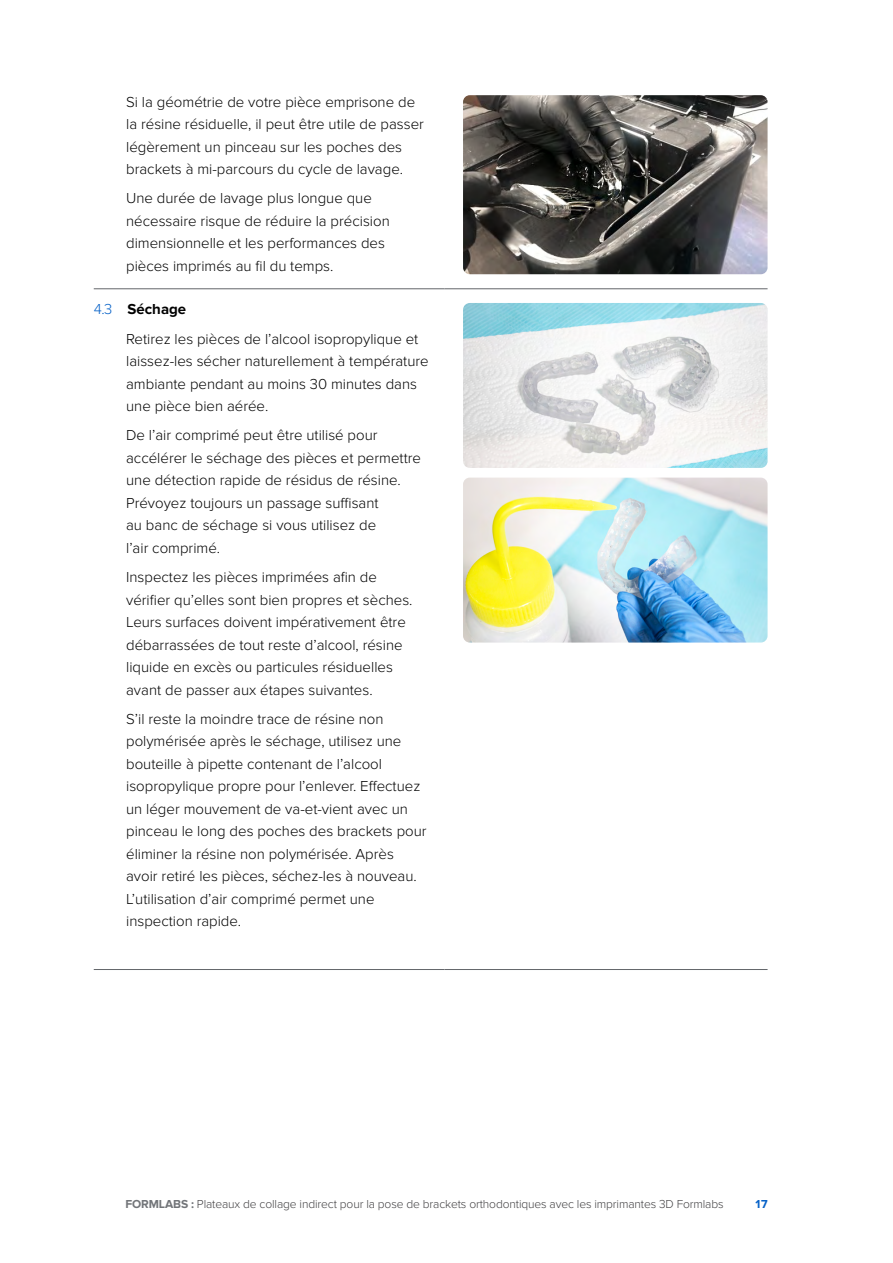
<style>
.page{position:relative;width:893px;height:1263px;background:#fff}
.page>*{position:absolute;margin:0;border:0;box-sizing:border-box;transform-origin:0 0}
.t1{font:300 15px/22.5px "Proxima Nova";color:#000}
.t2{font:300 12px "Proxima Nova";letter-spacing:-.01em;color:#414042}
.t3{font:700 12px "Proxima Nova";color:#0762c8}
.s1{color:#0762c8}
.s2{font-weight:700}
.s3{font-weight:700;color:#727579}
</style>
<div class="page">
<hr style="left:94px;top:288px;width:350px;height:1px;background:#63666a">
<hr style="left:444px;top:288px;width:324px;height:1px;background:#63666a">
<hr style="left:94px;top:969px;width:350px;height:1px;background:#63666a">
<hr style="left:444px;top:969px;width:324px;height:1px;background:#63666a">
<img style="left:463px;top:95px;width:304px;height:179px">
<img style="left:463px;top:303px;width:305px;height:165px">
<img style="left:463px;top:478px;width:305px;height:164px">
<p class="t1" style="left:126px;top:91px;width:299px">Si la géométrie de votre pièce emprisone de la résine résiduelle, il peut être utile de passer légèrement un pinceau sur les poches des brackets à mi-parcours du cycle de lavage.</p>
<p class="t1" style="left:126px;top:187px;width:265px">Une durée de lavage plus longue que nécessaire risque de réduire la précision dimensionnelle et les performances des pièces imprimés au fil du temps.</p>
<p class="t1" style="left:126px;top:295px;width:294px;line-height:29.2px;text-indent:-32px"><span class="s1">4.3</span> <span class="s2">Séchage<br></span>Retirez les pièces de l’alcool isopropylique et</p>
<p class="t1" style="left:126px;top:350px;width:304px">laissez-les sécher naturellement à température ambiante pendant au moins 30 minutes dans une pièce bien aérée.</p>
<p class="t1" style="left:126px;top:424px;width:296px">De l’air comprimé peut être utilisé pour accélérer le séchage des pièces et permettre une détection rapide de résidus de résine.<br>Prévoyez toujours un passage suffisant<br>au banc de séchage si vous utilisez de<br>l’air comprimé.</p>
<p class="t1" style="left:126px;top:566px;width:288px">Inspectez les pièces imprimées afin de vérifier qu’elles sont bien propres et sèches.<br>Leurs surfaces doivent impérativement être débarrassées de tout reste d’alcool, résine liquide en excès ou particules résiduelles avant de passer aux étapes suivantes.</p>
<p class="t1" style="left:126px;top:708px;width:302px">S’il reste la moindre trace de résine non polymérisée après le séchage, utilisez une bouteille à pipette contenant de l’alcool isopropylique propre pour l’enlever. Effectuez un léger mouvement de va-et-vient avec un pinceau le long des poches des brackets pour éliminer la résine non polymérisée. Après avoir retiré les pièces, séchez-les à nouveau.<br>L’utilisation d’air comprimé permet une inspection rapide.</p>
<p class="t2" style="left:125px;top:1197px;width:600px"><span class="s3">FORMLABS :</span> Plateaux de collage indirect pour la pose de brackets orthodontiques avec les imprimantes 3D Formlabs</p>
<p class="t3" style="left:755px;top:1197px;width:14px">17</p>
</div>
